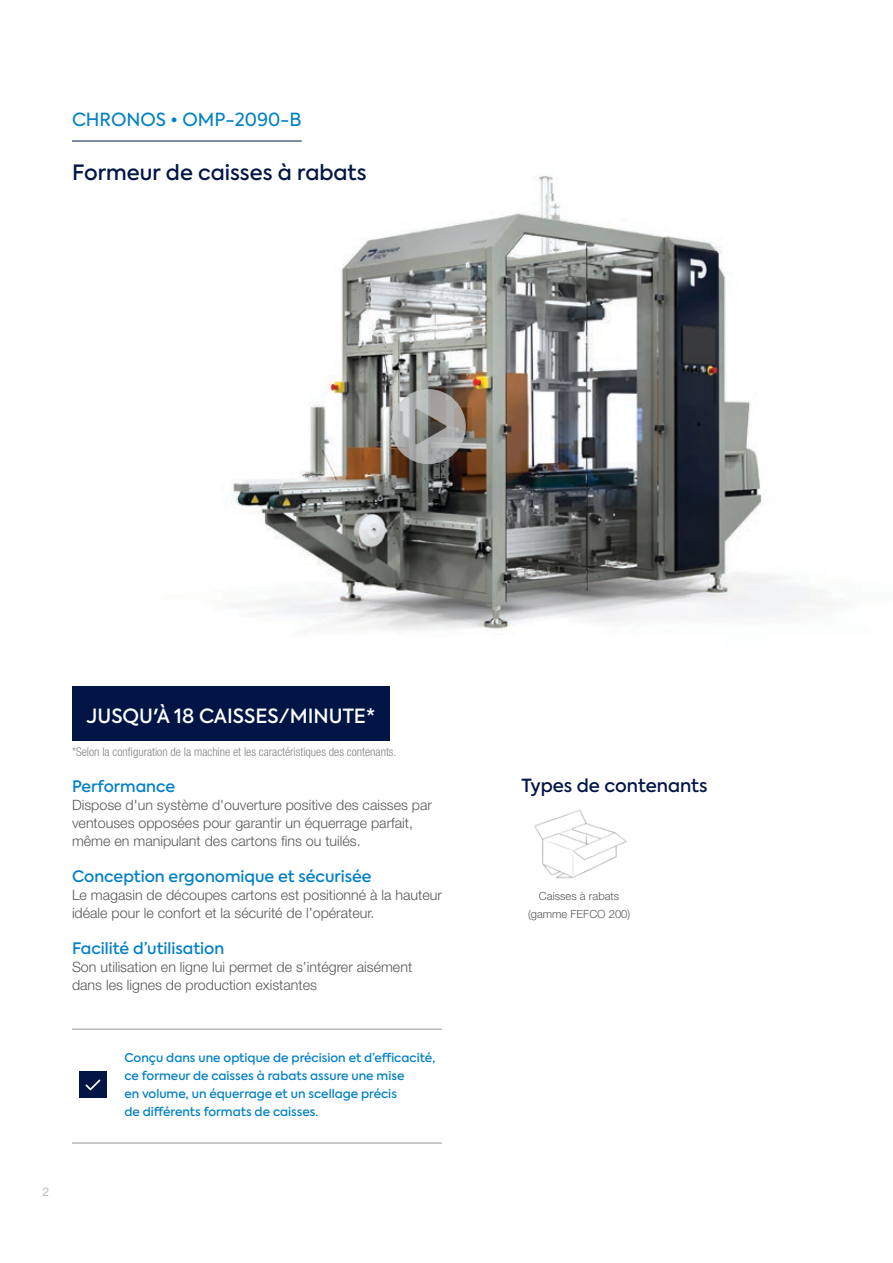
<style>
.page{position:relative;width:893px;height:1263px;background:#fff}
.page>*{position:absolute;margin:0;border:0;box-sizing:border-box;transform-origin:0 0}
.Title_Machine_Descriptive_282{font:500 21px "Axiforma";color:#001546}
.Up_to_000_Bags_-_Framed_text{font:500 19.5px "Axiforma";color:#fff}
.Headline_Brand_Series_298{font:18px "Axiforma";color:#0080c6}
.Bulk_Bag_Mats_Dimensions_Feats_Options_s{font:500 18px "Axiforma";color:#001546}
.Main_Text_Subheading_298{font:500 15.75px "Axiforma";color:#0080c6}
.Main_Text_Last_Feature_Option{font:300 14.25px/18px "Helvetica Neue LT Std";color:#58595b}
.Fun_Fact{font:500 12px/18px "Axiforma";color:#0080c6}
.Asterisk_Text{font:300 condensed 12px "Helvetica Neue LT Std";color:#808285}
.t1{font:300 12px "Helvetica Neue LT Std";color:#a7a9ac}
.Bulk_Bag_Mats_Text{font:300 11.25px/18px "Helvetica Neue LT Std";color:#58595b;text-align:center}
</style>
<div class="page">
<img style="left:120px;top:140px;width:716px;height:491px">
<div style="left:72px;top:687px;width:318px;height:54px;background:#001546"></div>
<div style="left:79px;top:1071px;width:27px;height:27px;background:#001546"></div>
<svg style="left:85px;top:1079px;width:15px;height:11px"></svg>
<hr style="left:72px;top:1143px;width:370px;height:1px;background:#949698">
<hr style="left:72px;top:1029px;width:370px;height:1px;background:#949698">
<hr style="left:72px;top:141px;width:230px;height:1px;background:#001546">
<img style="left:534px;top:810px;width:93px;height:69px">
<svg style="left:391px;top:389px;width:75px;height:75px"></svg>
<p class="Headline_Brand_Series_298" style="left:72px;top:108px;width:231px">CHRONOS • OMP-2090-B</p>
<p class="Title_Machine_Descriptive_282" style="left:72px;top:159px;width:296px">Formeur de caisses à rabats</p>
<p class="Up_to_000_Bags_-_Framed_text" style="left:86px;top:703px;width:290px">JUSQU'À 18 CAISSES/MINUTE*</p>
<p class="Asterisk_Text" style="left:72px;top:745px;width:326px">*Selon la configuration de la machine et les caractéristiques des contenants.</p>
<p class="Main_Text_Subheading_298" style="left:72px;top:776px;width:105px">Performance</p>
<p class="Main_Text_Last_Feature_Option" style="left:72px;top:796px;width:361px">Dispose d'un système d'ouverture positive des caisses par ventouses opposées pour garantir un équerrage parfait, même en manipulant des cartons fins ou tuilés.</p>
<p class="Main_Text_Subheading_298" style="left:72px;top:866px;width:301px">Conception ergonomique et sécurisée</p>
<p class="Main_Text_Last_Feature_Option" style="left:72px;top:886px;width:371px">Le magasin de découpes cartons est positionné à la hauteur idéale pour le confort et la sécurité de l’opérateur.</p>
<p class="Main_Text_Subheading_298" style="left:72px;top:938px;width:154px">Facilité d’utilisation</p>
<p class="Main_Text_Last_Feature_Option" style="left:72px;top:958px;width:342px">Son utilisation en ligne lui permet de s’intégrer aisément dans les lignes de production existantes</p>
<p class="Fun_Fact" style="left:124px;top:1049px;width:312px">Conçu dans une optique de précision et d’efficacité, ce formeur de caisses à rabats assure une mise<br>en volume, un équerrage et un scellage précis<br>de différents formats de caisses.</p>
<p class="t1" style="left:42px;top:1184px;width:8px">2</p>
<p class="Bulk_Bag_Mats_Dimensions_Feats_Options_s" style="left:521px;top:774px;width:188px">Types de contenants</p>
<p class="Bulk_Bag_Mats_Text" style="left:528px;top:887px;width:104px">Caisses à rabats (gamme FEFCO 200)</p>
</div>
